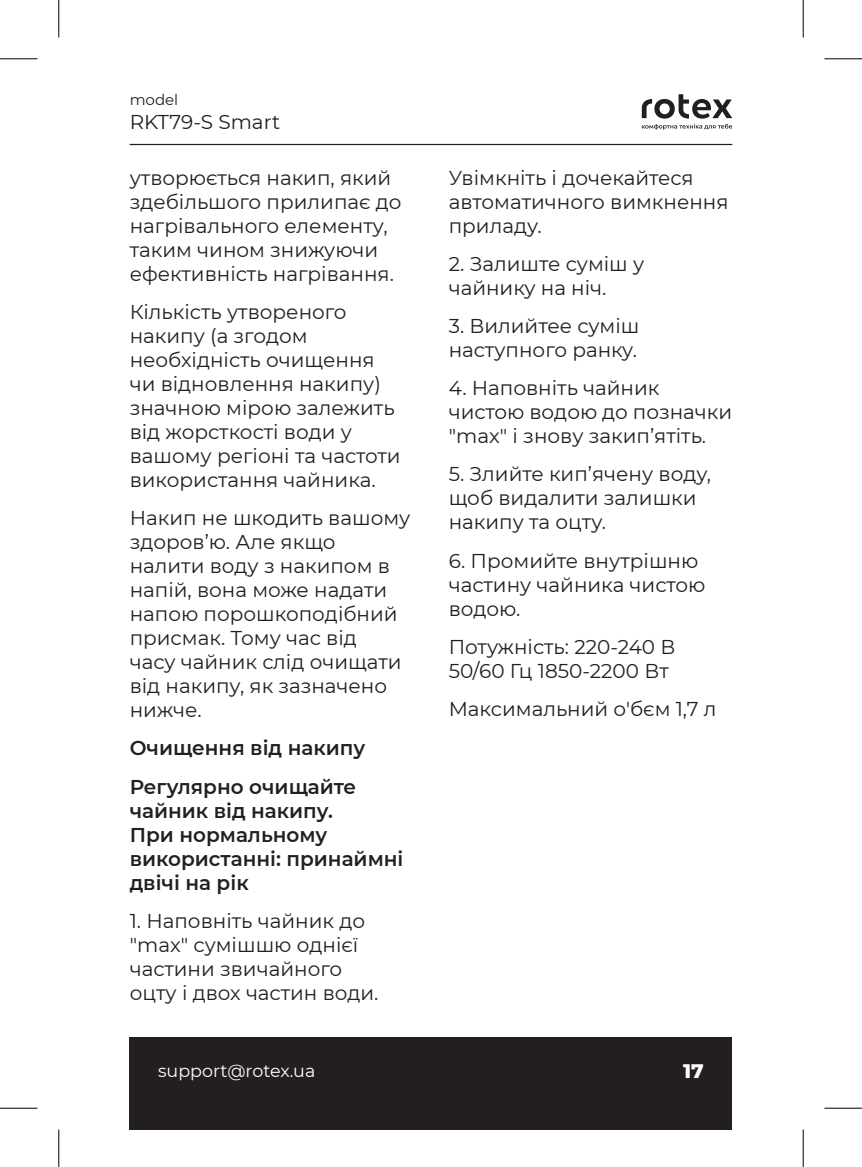
<style>
.page{position:relative;width:862px;height:1167px;background:#fff}
.page>*{position:absolute;margin:0;border:0;box-sizing:border-box;transform-origin:0 0}
.t1{font:20px/24px "Montserrat";color:#231f20}
.t2{font:600 20px/24px "Montserrat";color:#231f20}
.t3{font:800 20px "Montserrat";color:#fff}
.t4{font:17.5px "Montserrat";color:#fff}
.t5{font:15px "Montserrat";color:#231f20}
</style>
<div class="page">
<div style="left:130px;top:1037px;width:602px;height:92px;background:#231f20"></div>
<hr style="left:130px;top:144px;width:602px;height:1px;background:#231f20">
<svg style="left:642px;top:94px;width:90px;height:36px"></svg>
<hr style="left:0;top:58px;width:38px;height:1px;background:#000">
<hr style="left:824px;top:58px;width:38px;height:1px;background:#000">
<hr style="left:0;top:1107px;width:38px;height:1px;background:#000">
<hr style="left:824px;top:1107px;width:38px;height:1px;background:#000">
<hr style="left:58px;top:0;width:1px;height:37px;background:#000">
<hr style="left:58px;top:1129px;width:1px;height:37px;background:#000">
<hr style="left:802px;top:0;width:1px;height:37px;background:#000">
<hr style="left:802px;top:1129px;width:1px;height:37px;background:#000">
<p class="t5" style="left:130px;top:90px;width:50px">model</p>
<p class="t1" style="left:130px;top:110px;width:152px">RKT79-S Smart</p>
<p class="t1" style="left:130px;top:165px;width:273px">утворюється накип, який здебільшого прилипає до нагрівального елементу, таким чином знижуючи ефективність нагрівання.</p>
<p class="t1" style="left:130px;top:299px;width:272px">Кількість утвореного накипу (а згодом необхідність очищення чи відновлення накипу) значною мірою залежить від жорсткості води у вашому регіоні та частоти використання чайника.</p>
<p class="t1" style="left:130px;top:505px;width:282px">Накип не шкодить вашому здоров’ю. Але якщо налити воду з накипом в напій, вона може надати напою порошкоподібний присмак. Тому час від<br>часу чайник слід очищати від накипу, як зазначено нижче.</p>
<p class="t2" style="left:130px;top:728px;width:237px;line-height:38.2px">Очищення від накипу<br>Регулярно очищайте</p>
<p class="t2" style="left:130px;top:797px;width:275px">чайник від накипу.<br>При нормальному використанні: принаймні двічі на рік</p>
<p class="t1" style="left:130px;top:908px;width:250px">1. Наповніть чайник до "max" сумішшю однієї частини звичайного оцту і двох частин води.</p>
<p class="t1" style="left:449px;top:165px;width:281px">Увімкніть і дочекайтеся автоматичного вимкнення приладу.</p>
<p class="t1" style="left:449px;top:251px;width:197px">2. Залиште суміш у чайнику на ніч.</p>
<p class="t1" style="left:449px;top:313px;width:192px">3. Вилийтее суміш наступного ранку.</p>
<p class="t1" style="left:449px;top:375px;width:285px">4. Наповніть чайник чистою водою до позначки "max" і знову закип’ятіть.</p>
<p class="t1" style="left:449px;top:461px;width:264px">5. Злийте кип’ячену воду, щоб видалити залишки накипу та оцту.</p>
<p class="t1" style="left:449px;top:548px;width:258px">6. Промийте внутрішню частину чайника чистою водою.</p>
<p class="t1" style="left:449px;top:634px;width:228px">Потужність: 220-240 В<br>50/60 Гц 1850-2200 Вт</p>
<p class="t1" style="left:449px;top:696px;width:269px">Максимальний о'бєм 1,7 л</p>
<p class="t4" style="left:158px;top:1058px;width:159px">support@rotex.ua</p>
<p class="t3" style="left:683px;top:1056px;width:22px">17</p>
</div>
